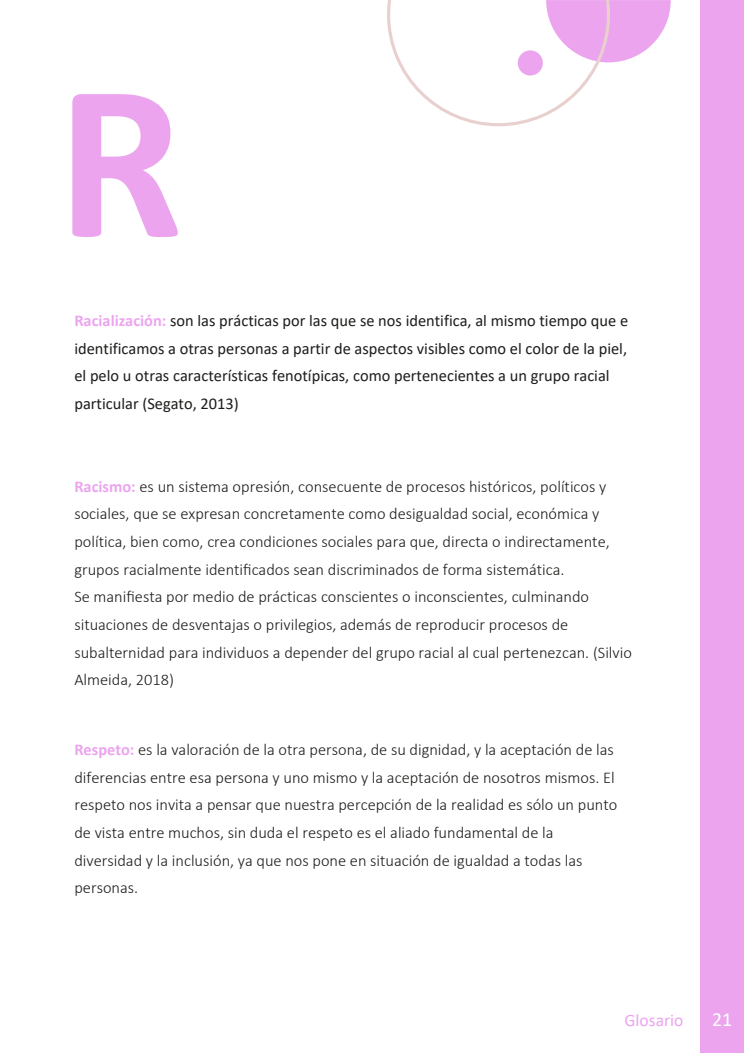
<style>
.page{position:relative;width:744px;height:1053px;background:#fff}
.page>*{position:absolute;margin:0;border:0;box-sizing:border-box;transform-origin:0 0}
.t1{font:700 224.96px "Calibri";color:#eca4ef}
.t2{font:20px "Calibri";color:#fff}
.t3{font:17.48px "Calibri";color:#eca4ef}
.t4{font:300 16.4px/27.6px "Calibri";color:#1d1d1b}
.t5{font:16.4px/27.6px "Calibri";color:#1d1d1b}
.s1{font-weight:700;color:#eca4ef}
</style>
<div class="page">
<svg style="left:387px;top:0;width:284px;height:126px"></svg>
<div style="left:518px;top:50px;width:25px;height:25px;background:#eca4ef;border-radius:50%"></div>
<div style="left:700px;top:0;width:44px;height:1052px;background:#eca4ef"></div>
<h1 class="t1" style="left:57px;top:68px;width:128px">R</h1>
<p class="t5" style="left:74px;top:308px;width:555px"><span class="s1">Racialización:</span> son las prácticas por las que se nos identifica, al mismo tiempo que e identificamos a otras personas a partir de aspectos visibles como el color de la piel, el pelo u otras características fenotípicas, como pertenecientes a un grupo racial particular (Segato, 2013)</p>
<p class="t4" style="left:74px;top:474px;width:559px"><span class="s1">Racismo:</span> es un sistema opresión, consecuente de procesos históricos, políticos y sociales, que se expresan concretamente como desigualdad social, económica y política, bien como, crea condiciones sociales para que, directa o indirectamente, grupos racialmente identificados sean discriminados de forma sistemática.<br>Se manifiesta por medio de prácticas conscientes o inconscientes, culminando situaciones de desventajas o privilegios, además de reproducir procesos de subalternidad para individuos a depender del grupo racial al cual pertenezcan. (Silvio Almeida, 2018)</p>
<p class="t4" style="left:74px;top:737px;width:544px"><span class="s1">Respeto:</span> es la valoración de la otra persona, de su dignidad, y la aceptación de las diferencias entre esa persona y uno mismo y la aceptación de nosotros mismos. El respeto nos invita a pensar que nuestra percepción de la realidad es sólo un punto de vista entre muchos, sin duda el respeto es el aliado fundamental de la diversidad y la inclusión, ya que nos pone en situación de igualdad a todas las personas.</p>
<p class="t3" style="left:625px;top:1012px;width:60px">Glosario</p>
<p class="t2" style="left:712px;top:1011px;width:22px">21</p>
</div>
